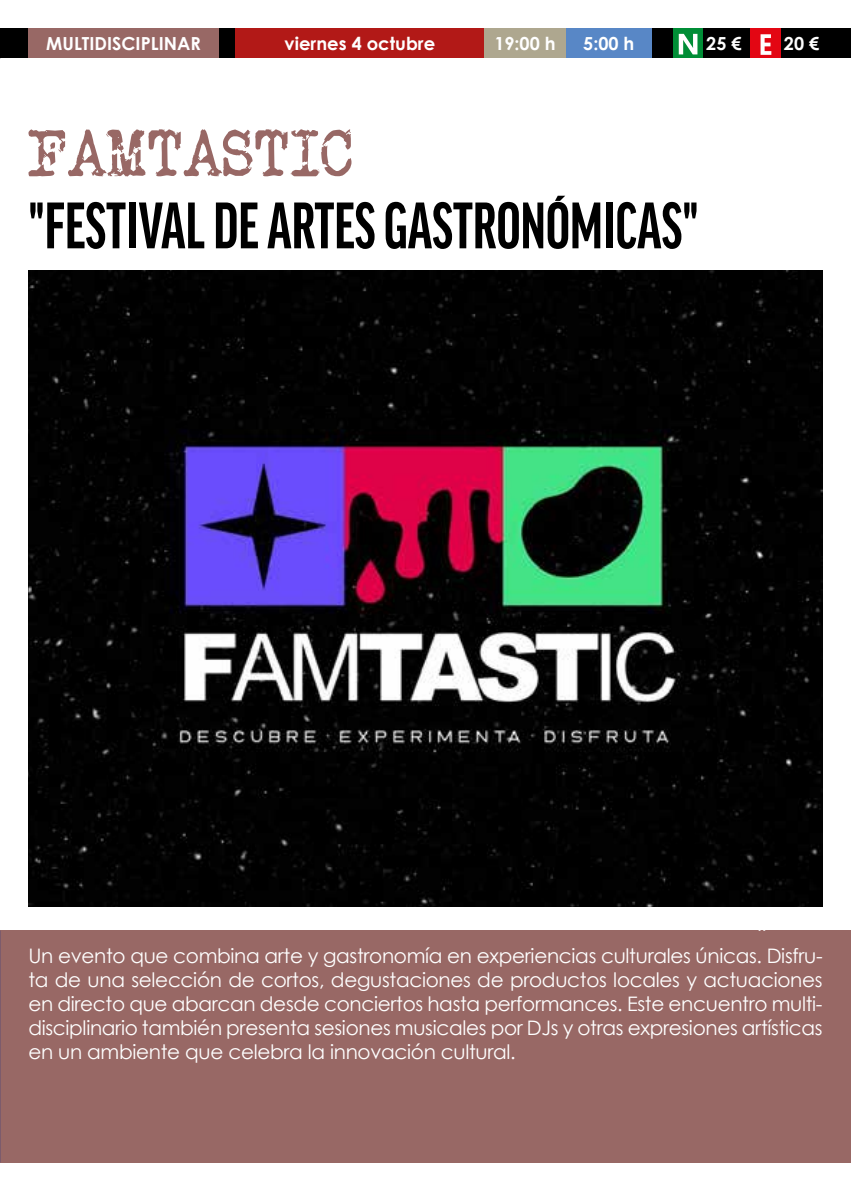
<style>
.page{position:relative;width:851px;height:1191px;background:#fff}
.page>*{position:absolute;margin:0;border:0;box-sizing:border-box;transform-origin:0 0}
.t1{font:700 extra-condensed 70px "Good Headline Pro";color:#000;scale:.94 1}
.t2{font:67px "Veteran Typewriter";color:#986865}
.t3{font:20px/24px "Century Gothic";letter-spacing:-.015em;color:#fff;text-align:justify}
.t4{font:700 18px "Century Gothic";color:#fff}
</style>
<div class="page">
<div style="left:0;top:28px;width:850px;height:30px;background:#000"></div>
<div style="left:0;top:930px;width:850px;height:232px;background:#986865"></div>
<div style="left:236px;top:29px;width:248px;height:29px;background:#b21917"></div>
<div style="left:484px;top:29px;width:81px;height:29px;background:#aea78f"></div>
<div style="left:565px;top:29px;width:86px;height:29px;background:#5887c6"></div>
<div style="left:28px;top:29px;width:191px;height:29px;background:#986865"></div>
<div style="left:673px;top:29px;width:29px;height:29px;background:#008d36"></div>
<svg style="left:678px;top:34px;width:19px;height:20px"></svg>
<div style="left:750px;top:28px;width:30px;height:30px;background:#e30613"></div>
<svg style="left:760px;top:34px;width:11px;height:21px"></svg>
<img style="left:28px;top:271px;width:794px;height:635px">
<p class="t4" style="left:46px;top:30px;width:156px">MULTIDISCIPLINAR</p>
<p class="t4" style="left:284px;top:30px;width:152px">viernes 4 octubre</p>
<p class="t4" style="left:494px;top:30px;width:63px">19:00 h</p>
<p class="t4" style="left:583px;top:30px;width:53px">5:00 h</p>
<p class="t4" style="left:706px;top:30px;width:37px">25 €</p>
<p class="t4" style="left:783px;top:30px;width:37px">20 €</p>
<h2 class="t2" style="left:28px;top:115px;width:327px">FAMTASTIC</h2>
<h1 class="t1" style="left:28px;top:191px;width:714px">"FESTIVAL DE ARTES GASTRONÓMICAS"</h1>
<p class="t3" style="left:28px;top:943px;width:795px">Un evento que combina arte y gastronomía en experiencias culturales únicas. Disfru&shy;ta de una selección de cortos, degustaciones de productos locales y actuaciones en directo que abarcan desde conciertos hasta performances. Este encuentro multi&shy;disciplinario también presenta sesiones musicales por DJs y otras expresiones artísticas en un ambiente que celebra la innovación cultural.</p>
</div>
